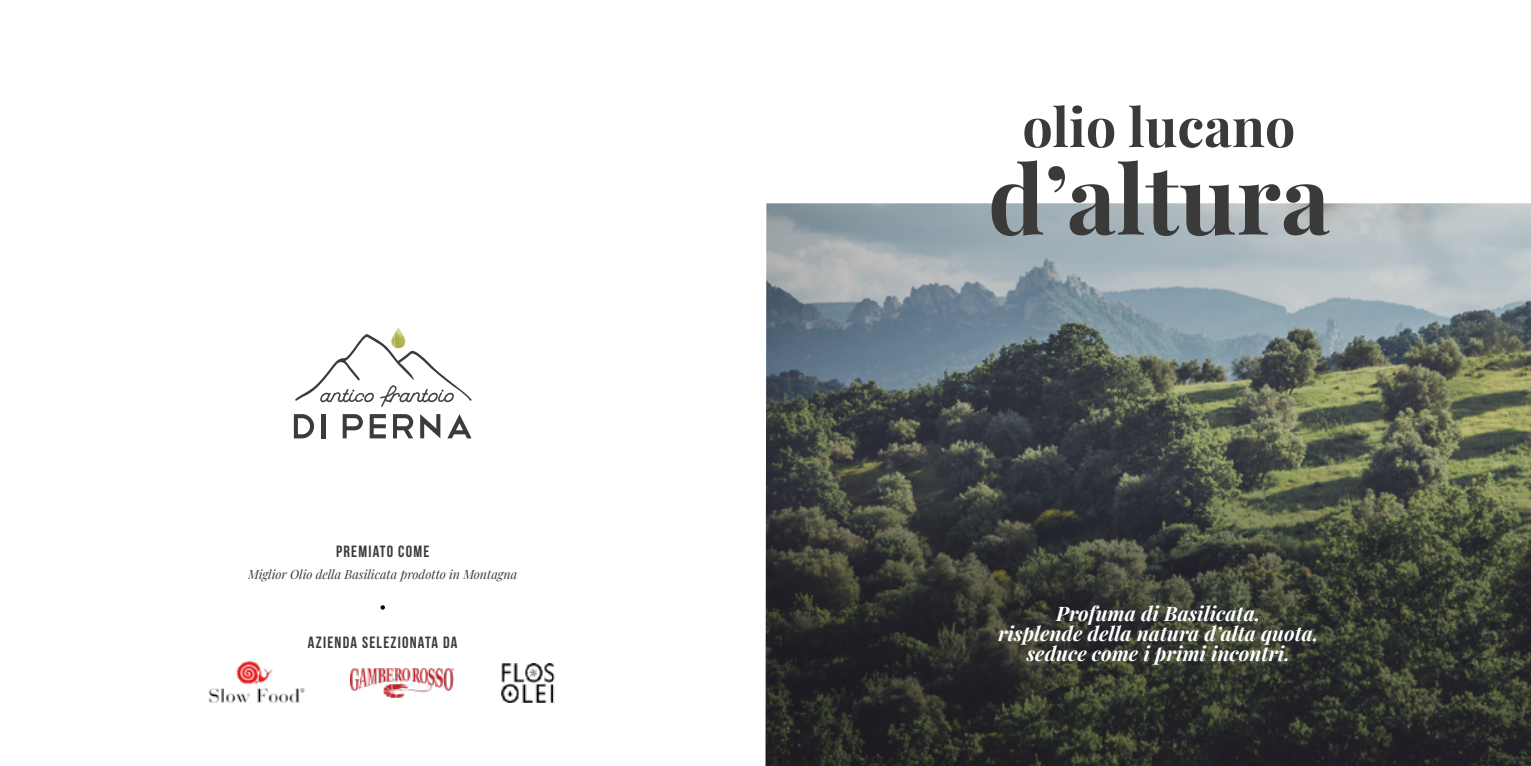
<style>
.page{position:relative;width:1531px;height:766px;background:#fff}
.page>*{position:absolute;margin:0;border:0;box-sizing:border-box;transform-origin:0 0}
.t1{font:700 95px "Playfair Display";color:#3a3a39}
.t2{font:700 53.75px "Playfair Display";color:#3a3a39}
.t3{font:italic 700 20px/20px "Playfair Display";color:#fff;text-align:center}
.t4{font:700 16.25px "Bebas Neue";letter-spacing:.075em;color:#3b3b3b}
.t5{font:italic 12.5px "Playfair Display";color:#3b3b3b}
</style>
<div class="page">
<svg style="left:295px;top:334px;width:177px;height:73px"></svg>
<svg style="left:294px;top:414px;width:20px;height:24px"></svg>
<hr style="left:321px;top:414px;width:4px;height:24px;background:#3b3b3b">
<svg style="left:343px;top:414px;width:20px;height:24px"></svg>
<svg style="left:370px;top:414px;width:16px;height:24px"></svg>
<svg style="left:393px;top:414px;width:20px;height:24px"></svg>
<svg style="left:420px;top:414px;width:20px;height:24px"></svg>
<svg style="left:447px;top:414px;width:25px;height:24px"></svg>
<img style="left:394px;top:328px;width:11px;height:20px">
<img style="left:391px;top:334px;width:3px;height:13px">
<img style="left:208px;top:660px;width:98px;height:44px">
<img style="left:350px;top:668px;width:104px;height:29px">
<img style="left:502px;top:663px;width:53px;height:39px">
<svg style="left:380px;top:605px;width:5px;height:4px"></svg>
<img style="left:765px;top:203px;width:766px;height:562px">
<p class="t4" style="left:336px;top:542px;width:95px">PREMIATO COME</p>
<p class="t5" style="left:248px;top:564px;width:271px">Miglior Olio della Basilicata prodotto in Montagna</p>
<p class="t4" style="left:308px;top:633px;width:151px">AZIENDA SELEZIONATA DA</p>
<h2 class="t2" style="left:1022px;top:85px;width:274px">olio lucano</h2>
<h1 class="t1" style="left:988px;top:124px;width:344px">d’altura</h1>
<p class="t3" style="left:998px;top:601px;width:322px">Profuma di Basilicata,<br>risplende della natura d’alta quota, seduce come i primi incontri.</p>
</div>
